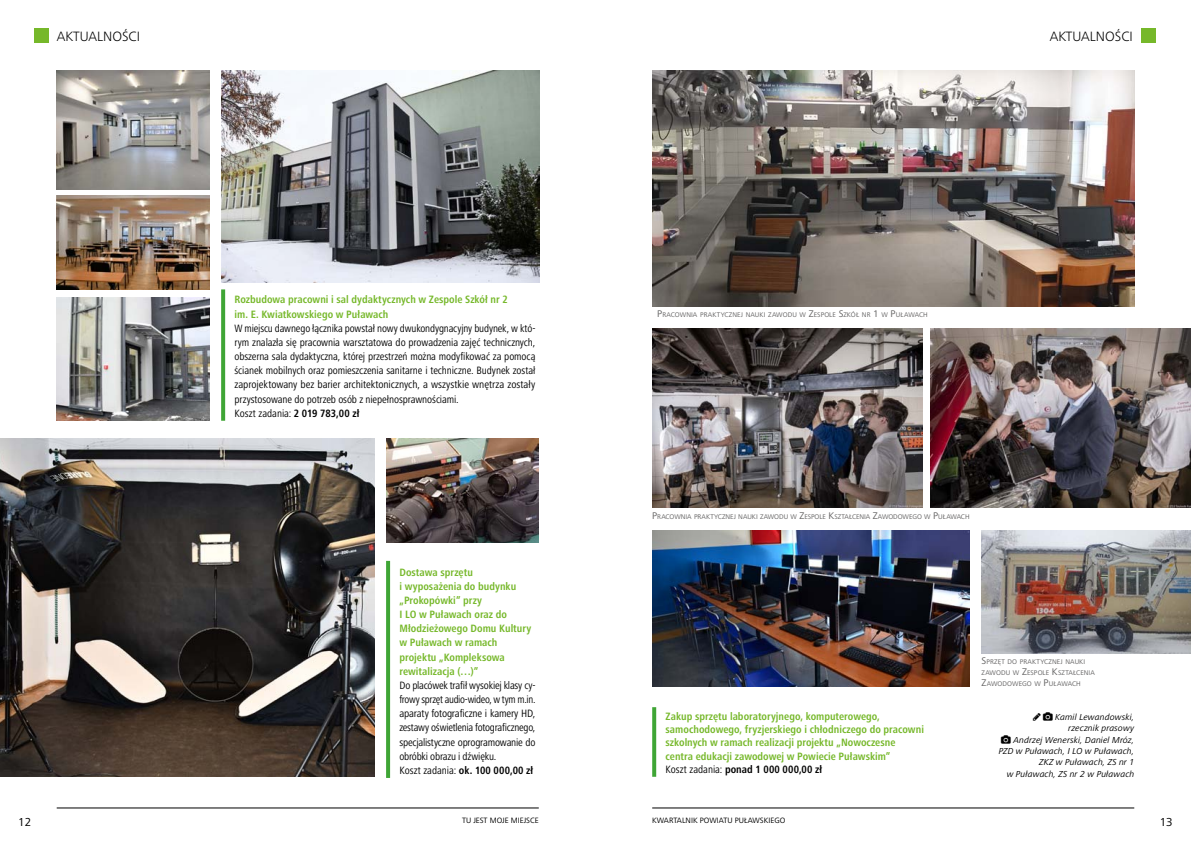
<style>
.page{position:relative;width:1191px;height:842px;background:#fff}
.page>*{position:absolute;margin:0;border:0;box-sizing:border-box;transform-origin:0 0}
.t1{font:300 14px "Frutiger Next";color:#000}
.t2{font:12px "Frutiger Next";color:#000}
.t3{font:condensed 11px/14.2px "Frutiger Next";letter-spacing:-.01em;color:#000}
.t4{font:700 condensed 11px/14.2px "Frutiger Next";color:#76b82a}
.t5{font:italic 9px/11.3px "Frutiger Next";letter-spacing:.01em;color:#000;text-align:right}
.t6{font:8px "Frutiger Next";color:#000}
.t7{font:7px/11px "Frutiger Next";letter-spacing:.005em;color:#646363}
.s1{font-weight:700}
.s2{font-size:10px}
.s3{font-weight:400;color:#000}
.s4{color:#000}
</style>
<div class="page">
<img style="left:386px;top:438px;width:153px;height:104px">
<img style="left:652px;top:531px;width:317px;height:155px">
<img style="left:652px;top:71px;width:482px;height:235px">
<img style="left:0;top:438px;width:374px;height:339px">
<svg style="left:386px;top:561px;width:4px;height:217px"></svg>
<svg style="left:652px;top:707px;width:4px;height:70px"></svg>
<img style="left:57px;top:297px;width:152px;height:124px">
<img style="left:57px;top:196px;width:152px;height:93px">
<img style="left:57px;top:71px;width:152px;height:118px">
<img style="left:221px;top:71px;width:318px;height:212px">
<svg style="left:221px;top:289px;width:4px;height:132px"></svg>
<img style="left:652px;top:328px;width:270px;height:180px">
<img style="left:930px;top:328px;width:261px;height:180px">
<img style="left:981px;top:531px;width:210px;height:122px">
<hr style="left:57px;top:808px;width:482px;height:1px;background:#000">
<hr style="left:652px;top:808px;width:482px;height:1px;background:#000">
<div style="left:1141px;top:28px;width:14px;height:15px;background:#76b82a"></div>
<div style="left:34px;top:28px;width:14px;height:15px;background:#76b82a"></div>
<p class="t1" style="left:57px;top:28px;width:85px">AKTUALNOŚCI</p>
<p class="t1" style="left:1049px;top:28px;width:85px">AKTUALNOŚCI</p>
<p class="t4" style="left:234px;top:293px;width:275px">Rozbudowa pracowni i sal dydaktycznych w Zespole Szkół nr 2 im. E. Kwiatkowskiego w Puławach</p>
<p class="t3" style="left:234px;top:321px;width:302px">W miejscu dawnego łącznika powstał nowy dwukondygnacyjny budynek, w któ&shy;rym znalazła się pracownia warsztatowa do prowadzenia zajęć technicznych, obszerna sala dydaktyczna, której przestrzeń można modyfikować za pomocą ścianek mobilnych oraz pomieszczenia sanitarne i techniczne. Budynek został zaprojektowany bez barier architektonicznych, a wszystkie wnętrza zostały przystosowane do potrzeb osób z niepełnosprawnościami.<br>Koszt zadania: <span class="s1">2 019 783,00 zł</span></p>
<p class="t4" style="left:399px;top:565px;width:133px">Dostawa sprzętu<br>i wyposażenia do budynku „Prokopówki” przy<br>I LO w Puławach oraz do<br>Młodzieżowego Domu Kultury w Puławach w ramach projektu „Kompleksowa rewitalizacja (…)”</p>
<p class="t3" style="left:399px;top:678px;width:138px">Do placówek trafił wysokiej klasy cy&shy;frowy sprzęt audio-wideo, w tym m.in. aparaty fotograficzne i kamery HD, zestawy oświetlenia fotograficznego, specjalistyczne oprogramowanie do obróbki obrazu i dźwięku.<br>Koszt zadania: <span class="s1">ok. 100 000,00 zł</span></p>
<p class="t7" style="left:657px;top:309px;width:272px"><span class="s2">P</span>RACOWNIA PRAKTYCZNEJ NAUKI ZAWODU W <span class="s2">Z</span>ESPOLE <span class="s2">S</span>ZKÓŁ NR <span class="s2">1</span> W <span class="s2">P</span>UŁAWACH</p>
<p class="t7" style="left:652px;top:511px;width:319px"><span class="s2">P</span>RACOWNIA PRAKTYCZNEJ NAUKI ZAWODU W <span class="s2">Z</span>ESPOLE <span class="s2">K</span>SZTAŁCENIA <span class="s2">Z</span>AWODOWEGO W <span class="s2">P</span>UŁAWACH</p>
<p class="t4" style="left:665px;top:710px;width:260px;line-height:13.2px">Zakup sprzętu laboratoryjnego, komputerowego, samochodowego, fryzjerskiego i chłodniczego do pracowni szkolnych w ramach realizacji projektu „N owoczesne centra edukacji zawodowej w Powiecie Puławskim”<br><span class="s3">Koszt zadania:</span> <span class="s4">ponad 1 000 000,00 zł</span></p>
<p class="t7" style="left:981px;top:656px;width:115px"><span class="s2">S</span>PRZĘT DO PRAKTYCZNEJ NAUKI<br>ZAWODU W <span class="s2">Z</span>ESPOLE <span class="s2">K</span>SZTAŁCENIA<br><span class="s2">Z</span>AWODOWEGO W <span class="s2">P</span>UŁAWACH</p>
<p class="t5" style="left:998px;top:711px;width:137px">Kamil Lewandowski,<br>rzecznik prasowy<br>Andrzej Wenerski, Daniel Mróz,<br>PZD w Puławach, I LO w Puławach,<br>ZKZ w Puławach, ZS nr 1<br>w Puławach, ZS nr 2 w Puławach</p>
<p class="t2" style="left:18px;top:815px;width:15px">12</p>
<p class="t6" style="left:462px;top:816px;width:78px">TU JEST MOJE MIEJSCE</p>
<p class="t6" style="left:652px;top:816px;width:135px">KWARTALNIK POWIATU PUŁAWSKIEGO</p>
<p class="t2" style="left:1159px;top:815px;width:15px">13</p>
</div>
